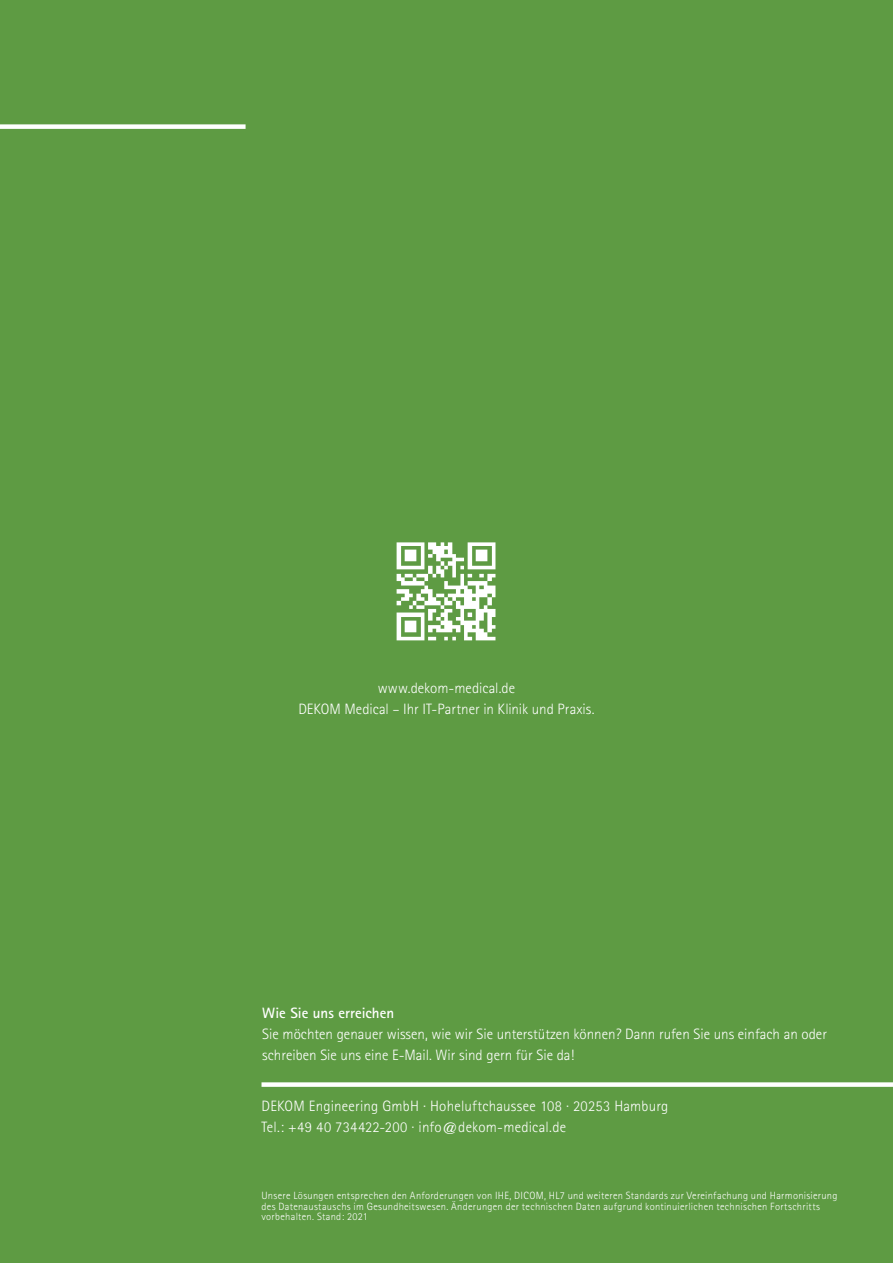
<style>
.page{position:relative;width:893px;height:1263px;background:#5e9b43}
.page>*{position:absolute;margin:0;border:0;box-sizing:border-box;transform-origin:0 0}
.t1{font:300 15px/21px "Rotis Sans Serif";color:#fff}
.t2{font:700 15px "Rotis Sans Serif";color:#fff}
.t3{font:300 10.5px/10.5px "Rotis Sans Serif";letter-spacing:.025em;color:#fff}
</style>
<div class="page">
<img style="left:396px;top:542px;width:100px;height:99px">
<div style="left:261px;top:1082px;width:632px;height:5px;background:#fff"></div>
<div style="left:0;top:124px;width:246px;height:5px;background:#fff"></div>
<p class="t1" style="left:378px;top:677px;width:139px">www.dekom-medical.de</p>
<p class="t1" style="left:298px;top:698px;width:298px">DEKOM Medical – Ihr IT-Partner in Klinik und Praxis.</p>
<p class="t2" style="left:262px;top:1003px;width:133px">Wie Sie uns erreichen</p>
<p class="t1" style="left:262px;top:1023px;width:566px">Sie möchten genauer wissen, wie wir Sie unterstützen können? Dann rufen Sie uns einfach an oder schreiben Sie uns eine E-Mail. Wir sind gern für Sie da!</p>
<p class="t1" style="left:261px;top:1095px;width:408px">DEKOM Engineering GmbH · Hoheluftchaussee 108 · 20253 Hamburg<br>Tel.: +49 40 734422-200 · info@dekom-medical.de</p>
<p class="t3" style="left:261px;top:1191px;width:577px">Unsere Lösungen entsprechen den Anforderungen von IHE, DICOM, HL7 und weiteren Standards zur Vereinfachung und Harmonisierung des Datenaustauschs im Gesundheitswesen. Änderungen der technischen Daten aufgrund kontinuierlichen technischen Fortschritts vorbehalten. Stand: 2021</p>
</div>
